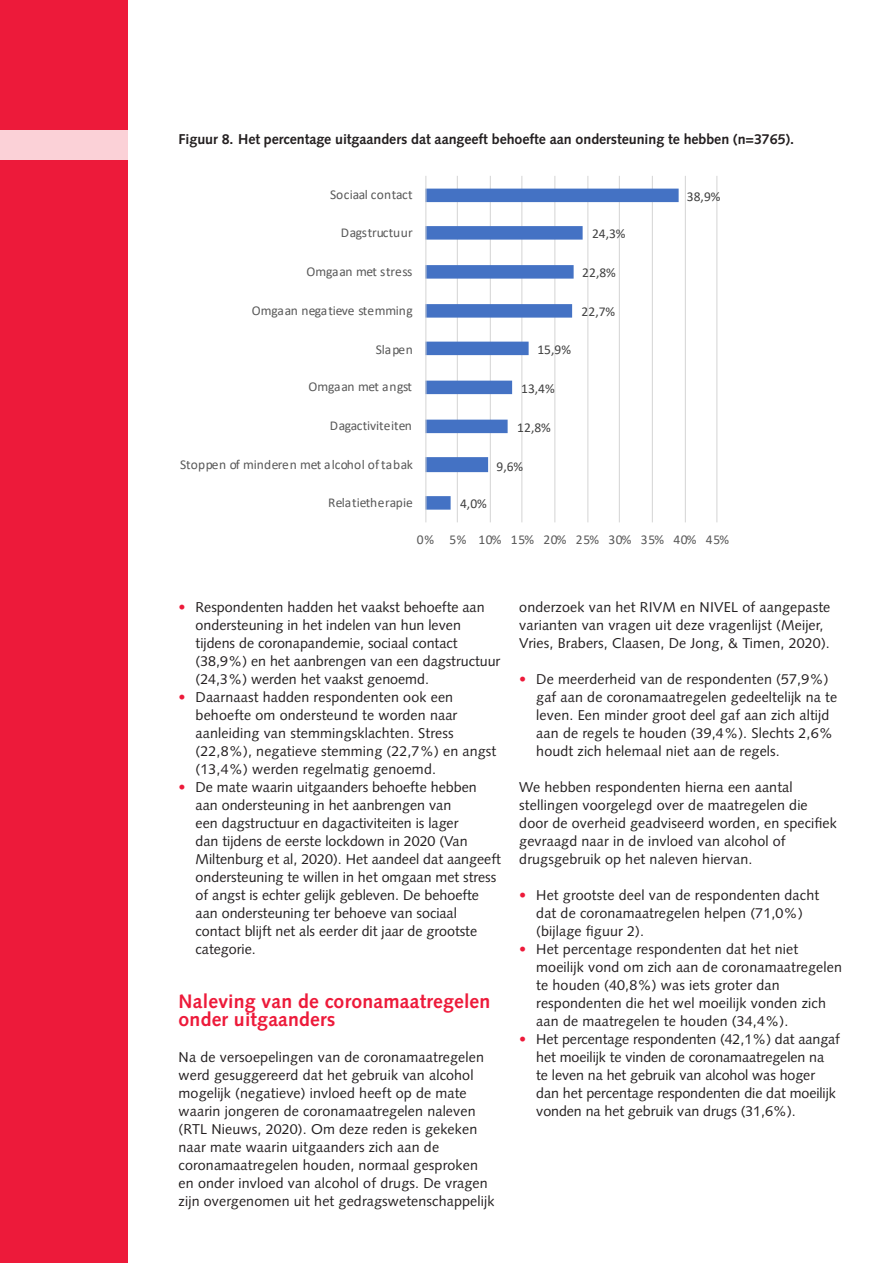
<style>
.page{position:relative;width:893px;height:1263px;background:#fff}
.page>*{position:absolute;margin:0;border:0;box-sizing:border-box;transform-origin:0 0}
._02-Subkop_rood_bold{font:700 19.5px/18px "Syntax LT Std";letter-spacing:.01em;color:#ed1a3a}
._03-brood{font:14.25px/18px "Syntax LT Std";letter-spacing:.01em;color:#231f20}
._03-brood-2{font:700 14.25px "Syntax LT Std";letter-spacing:-.005em;color:#231f20}
.t1{font:13.5px "Calibri";color:#595959}
.t2{font:13.5px "Calibri";color:#404040}
.t3{font:13.5px "Calibri";letter-spacing:-.02em;color:#595959}
.t4{font:13.5px "Calibri";letter-spacing:.05em;color:#595959}
.s1{font-style:italic;color:#ed1a3a}
</style>
<div class="page">
<div style="left:0;top:0;width:128px;height:1263px;background:#ed1a3a"></div>
<div style="left:0;top:130px;width:128px;height:29px;background:#fbd1d7"></div>
<hr style="left:457px;top:176px;width:1px;height:346px;background:#d9d9d9">
<hr style="left:490px;top:176px;width:1px;height:346px;background:#d9d9d9">
<hr style="left:521px;top:176px;width:1px;height:346px;background:#d9d9d9">
<hr style="left:554px;top:176px;width:1px;height:346px;background:#d9d9d9">
<hr style="left:587px;top:176px;width:1px;height:346px;background:#d9d9d9">
<hr style="left:619px;top:176px;width:1px;height:346px;background:#d9d9d9">
<hr style="left:652px;top:176px;width:1px;height:346px;background:#d9d9d9">
<hr style="left:685px;top:176px;width:1px;height:346px;background:#d9d9d9">
<hr style="left:716px;top:176px;width:1px;height:346px;background:#d9d9d9">
<svg style="left:426px;top:189px;width:253px;height:321px"></svg>
<hr style="left:425px;top:176px;width:1px;height:346px;background:#d9d9d9">
<p class="_03-brood-2" style="left:179px;top:130px;width:617px">Figuur 8. Het percentage uitgaanders dat aangeeft behoefte aan ondersteuning te hebben (n=3765).</p>
<p class="t1" style="left:330px;top:185px;width:84px">Sociaal contact</p>
<p class="t2" style="left:687px;top:187px;width:35px">38,9%</p>
<p class="t1" style="left:341px;top:223px;width:74px">Dagstructuur</p>
<p class="t2" style="left:592px;top:224px;width:35px">24,3%</p>
<p class="t3" style="left:307px;top:262px;width:107px">Omgaan met stress</p>
<p class="t2" style="left:582px;top:263px;width:35px">22,8%</p>
<p class="t1" style="left:252px;top:301px;width:162px">Omgaan negatieve stemming</p>
<p class="t2" style="left:582px;top:302px;width:35px">22,7%</p>
<p class="t1" style="left:376px;top:340px;width:39px">Slapen</p>
<p class="t2" style="left:537px;top:340px;width:35px">15,9%</p>
<p class="t3" style="left:309px;top:377px;width:105px">Omgaan met angst</p>
<p class="t2" style="left:521px;top:379px;width:35px">13,4%</p>
<p class="t1" style="left:330px;top:416px;width:84px">Dagactiviteiten</p>
<p class="t2" style="left:517px;top:418px;width:35px">12,8%</p>
<p class="t1" style="left:180px;top:455px;width:234px">Stoppen of minderen met alcohol of tabak</p>
<p class="t2" style="left:496px;top:457px;width:28px">9,6%</p>
<p class="t1" style="left:328px;top:493px;width:86px">Relatietherapie</p>
<p class="t2" style="left:460px;top:494px;width:28px">4,0%</p>
<p class="t4" style="left:417px;top:530px;width:314px">0% 5% 10% 15% 20% 25% 30% 35% 40% 45%</p>
<p class="_03-brood" style="left:196px;top:598px;width:306px;text-indent:-17px"><span class="s1">•</span> Respondenten hadden het vaakst behoefte aan ondersteuning in het indelen van hun leven tijdens de coronapandemie, sociaal contact (38,9%) en het aanbrengen van een dagstructuur (24,3%) werden het vaakst genoemd.</p>
<p class="_03-brood" style="left:196px;top:688px;width:302px;text-indent:-17px"><span class="s1">•</span> Daarnaast hadden respondenten ook een behoefte om ondersteund te worden naar aanleiding van stemmingsklachten. Stress (22,8%), negatieve stemming (22,7%) en angst (13,4%) werden regelmatig genoemd.</p>
<p class="_03-brood" style="left:196px;top:778px;width:307px;text-indent:-17px"><span class="s1">•</span> De mate waarin uitgaanders behoefte hebben aan ondersteuning in het aanbrengen van<br>een dagstructuur en dagactiviteiten is lager<br>dan tijdens de eerste lockdown in 2020 (Van Miltenburg et al, 2020). Het aandeel dat aangeeft ondersteuning te willen in het omgaan met stress of angst is echter gelijk gebleven. De behoefte aan ondersteuning ter behoeve van sociaal contact blijft net als eerder dit jaar de grootste categorie.</p>
<p class="_02-Subkop_rood_bold" style="left:179px;top:992px;width:313px">Naleving van de coronamaatregelen onder uitgaanders</p>
<p class="_03-brood" style="left:179px;top:1048px;width:317px">Na de versoepelingen van de coronamaatregelen werd gesuggereerd dat het gebruik van alcohol mogelijk (negatieve) invloed heeft op de mate waarin jongeren de coronamaatregelen naleven (RTL Nieuws, 2020). Om deze reden is gekeken naar mate waarin uitgaanders zich aan de coronamaatregelen houden, normaal gesproken en onder invloed van alcohol of drugs. De vragen zijn overgenomen uit het gedragswetenschappelijk</p>
<p class="_03-brood" style="left:519px;top:598px;width:313px">onderzoek van het RIVM en NIVEL of aangepaste varianten van vragen uit deze vragenlijst (Meijer,<br>Vries, Brabers, Claasen, De Jong, &amp; Timen, 2020).</p>
<p class="_03-brood" style="left:536px;top:670px;width:302px;text-indent:-17px"><span class="s1">•</span> De meerderheid van de respondenten (57,9%) gaf aan de coronamaatregelen gedeeltelijk na te leven. Een minder groot deel gaf aan zich altijd aan de regels te houden (39,4%). Slechts 2,6% houdt zich helemaal niet aan de regels.</p>
<p class="_03-brood" style="left:519px;top:778px;width:319px">We hebben respondenten hierna een aantal stellingen voorgelegd over de maatregelen die door de overheid geadviseerd worden, en specifiek gevraagd naar in de invloed van alcohol of drugsgebruik op het naleven hiervan.</p>
<p class="_03-brood" style="left:536px;top:886px;width:284px;text-indent:-17px"><span class="s1">•</span> Het grootste deel van de respondenten dacht dat de coronamaatregelen helpen (71,0%) (bijlage figuur 2).</p>
<p class="_03-brood" style="left:536px;top:940px;width:307px;text-indent:-17px"><span class="s1">•</span> Het percentage respondenten dat het niet moeilijk vond om zich aan de coronamaatregelen te houden (40,8%) was iets groter dan respondenten die het wel moeilijk vonden zich aan de maatregelen te houden (34,4%).</p>
<p class="_03-brood" style="left:536px;top:1030px;width:305px;text-indent:-17px"><span class="s1">•</span> Het percentage respondenten (42,1%) dat aangaf het moeilijk te vinden de coronamaatregelen na<br>te leven na het gebruik van alcohol was hoger dan het percentage respondenten die dat moeilijk vonden na het gebruik van drugs (31,6%).</p>
</div>
